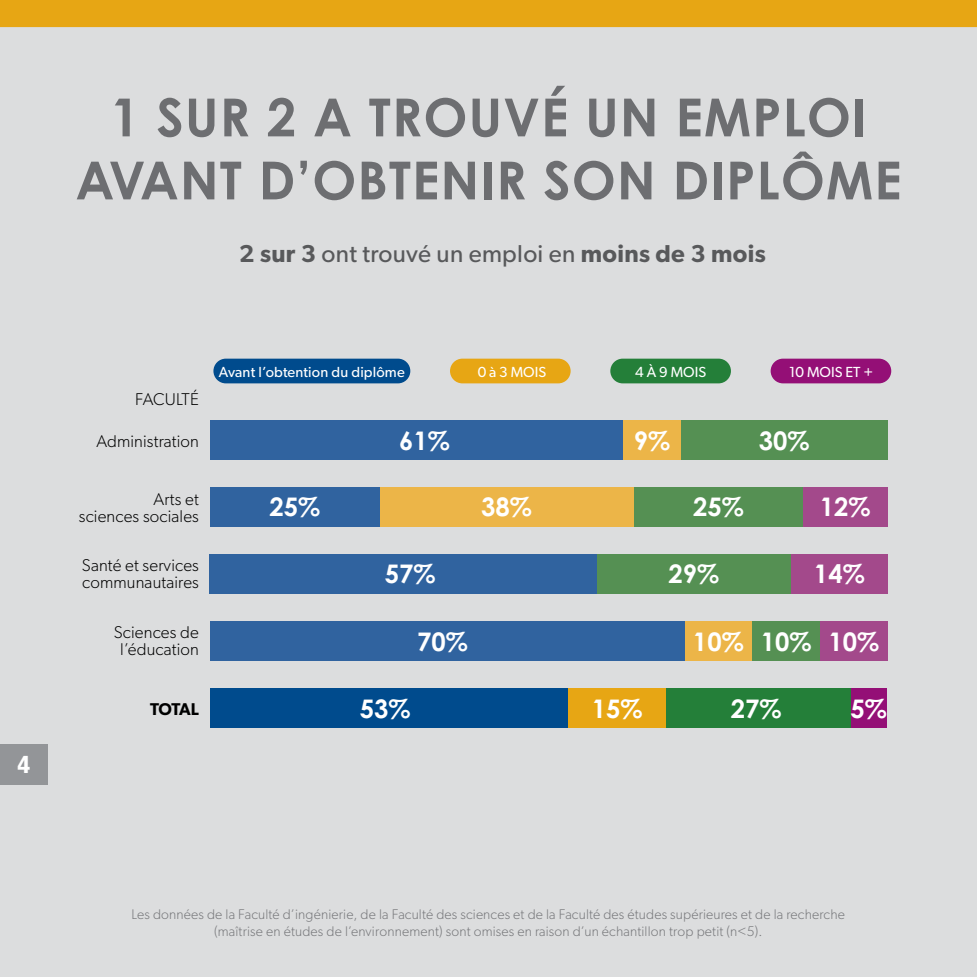
<style>
.page{position:relative;width:977px;height:977px;background:#fff}
.page>*{position:absolute;margin:0;border:0;box-sizing:border-box;transform-origin:0 0}
.t1{font:700 52.5px/63px "Century Gothic Std";letter-spacing:.02em;color:#6d6e71;text-align:center}
.t2{font:700 25.55px "Century Gothic Std";color:#fff}
.t3{font:24.5px "Gibson";letter-spacing:.01em;color:#58595b}
.t4{font:900 condensed 24.5px "Frutiger LT Std";color:#fff}
.t5{font:300 17.15px/17.2px "Gibson";letter-spacing:.01em;color:#000;text-align:right}
.t6{font:600 17.15px "Gibson";letter-spacing:-.035em;color:#000}
.t7{font:14.7px "Gibson";letter-spacing:.01em;color:#fff}
.t8{font:300 14px/16.8px "Gibson";letter-spacing:.01em;color:#77787b;text-align:center}
.s1{font-weight:600}
</style>
<div class="page">
<div style="left:0;top:0;width:976px;height:976px;background:#dcddde"></div>
<div style="left:0;top:744px;width:48px;height:40px;background:#939598"></div>
<div style="left:0;top:0;width:976px;height:27px;background:#e7a614"></div>
<div style="left:213px;top:358px;width:197px;height:25px;background:#004b8d;border-radius:12px"></div>
<div style="left:450px;top:358px;width:120px;height:25px;background:#e7a614;border-radius:12px"></div>
<div style="left:610px;top:358px;width:121px;height:25px;background:#247f39;border-radius:12px"></div>
<div style="left:770px;top:358px;width:121px;height:25px;background:#940f76;border-radius:12px"></div>
<div style="left:681px;top:419px;width:206px;height:40px;background:#559053"></div>
<div style="left:622px;top:419px;width:59px;height:40px;background:#ecb548"></div>
<div style="left:210px;top:419px;width:412px;height:40px;background:#30639f"></div>
<div style="left:803px;top:487px;width:84px;height:39px;background:#a3498b"></div>
<div style="left:633px;top:487px;width:170px;height:39px;background:#559053"></div>
<div style="left:379px;top:487px;width:254px;height:39px;background:#ecb548"></div>
<div style="left:210px;top:487px;width:169px;height:39px;background:#30639f"></div>
<div style="left:790px;top:554px;width:97px;height:39px;background:#a3498b"></div>
<div style="left:597px;top:554px;width:193px;height:39px;background:#559053"></div>
<div style="left:210px;top:554px;width:387px;height:39px;background:#30639f"></div>
<div style="left:820px;top:621px;width:67px;height:40px;background:#a3498b"></div>
<div style="left:752px;top:621px;width:68px;height:40px;background:#559053"></div>
<div style="left:684px;top:621px;width:68px;height:40px;background:#ecb548"></div>
<div style="left:210px;top:621px;width:474px;height:40px;background:#30639f"></div>
<div style="left:850px;top:688px;width:37px;height:40px;background:#940f76"></div>
<div style="left:665px;top:688px;width:185px;height:40px;background:#247f39"></div>
<div style="left:567px;top:688px;width:98px;height:40px;background:#e7a614"></div>
<div style="left:210px;top:688px;width:357px;height:40px;background:#004b8d"></div>
<h3 class="t4" style="left:18px;top:749px;width:14px">4</h3>
<h1 class="t1" style="left:75px;top:85px;width:827px">1 SUR 2 A TROUVÉ UN EMPLOI<br>AVANT D’OBTENIR SON DIPLÔME</h1>
<h3 class="t3" style="left:239px;top:238px;width:528px"><span class="s1">2 sur 3</span> ont trouvé un emploi en <span class="s1">moins de 3 mois</span></h3>
<p class="t7" style="left:219px;top:362px;width:187px">Avant l’obtention du diplôme</p>
<p class="t7" style="left:477px;top:362px;width:70px">0 à 3 MOIS</p>
<p class="t7" style="left:635px;top:362px;width:72px">4 À 9 MOIS</p>
<p class="t7" style="left:789px;top:362px;width:86px">10 MOIS ET +</p>
<p class="t5" style="left:135px;top:390px;width:65px">FACULTÉ</p>
<p class="t5" style="left:97px;top:432px;width:104px">Administration</p>
<h2 class="t2" style="left:399px;top:425px;width:52px">61%</h2>
<h2 class="t2" style="left:633px;top:425px;width:38px">9%</h2>
<h2 class="t2" style="left:758px;top:425px;width:52px">30%</h2>
<p class="t5" style="left:79px;top:490px;width:121px">Arts et<br>sciences sociales</p>
<h2 class="t2" style="left:269px;top:491px;width:52px">25%</h2>
<h2 class="t2" style="left:481px;top:491px;width:52px">38%</h2>
<h2 class="t2" style="left:693px;top:491px;width:52px">25%</h2>
<h2 class="t2" style="left:819px;top:491px;width:52px">12%</h2>
<p class="t5" style="left:82px;top:556px;width:118px;text-align:left">Santé et services communautaires</p>
<h2 class="t2" style="left:385px;top:557px;width:52px">57%</h2>
<h2 class="t2" style="left:668px;top:557px;width:52px">29%</h2>
<h2 class="t2" style="left:814px;top:557px;width:52px">14%</h2>
<p class="t5" style="left:114px;top:623px;width:87px;text-align:center">Sciences de l’éducation</p>
<h2 class="t2" style="left:417px;top:625px;width:52px">70%</h2>
<h2 class="t2" style="left:693px;top:625px;width:188px">10% 10% 10%</h2>
<p class="t6" style="left:150px;top:698px;width:50px">TOTAL</p>
<h2 class="t2" style="left:360px;top:692px;width:52px">53%</h2>
<h2 class="t2" style="left:591px;top:692px;width:52px">15%</h2>
<h2 class="t2" style="left:730px;top:692px;width:52px">27%</h2>
<h2 class="t2" style="left:850px;top:692px;width:38px">5%</h2>
<p class="t8" style="left:131px;top:905px;width:715px">Les données de la Faculté d’ingénierie, de la Faculté des sciences et de la Faculté des études supérieures et de la recherche (maîtrise en études de l’environnement) sont omises en raison d’un échantillon trop petit (n&lt;5).</p>
</div>
